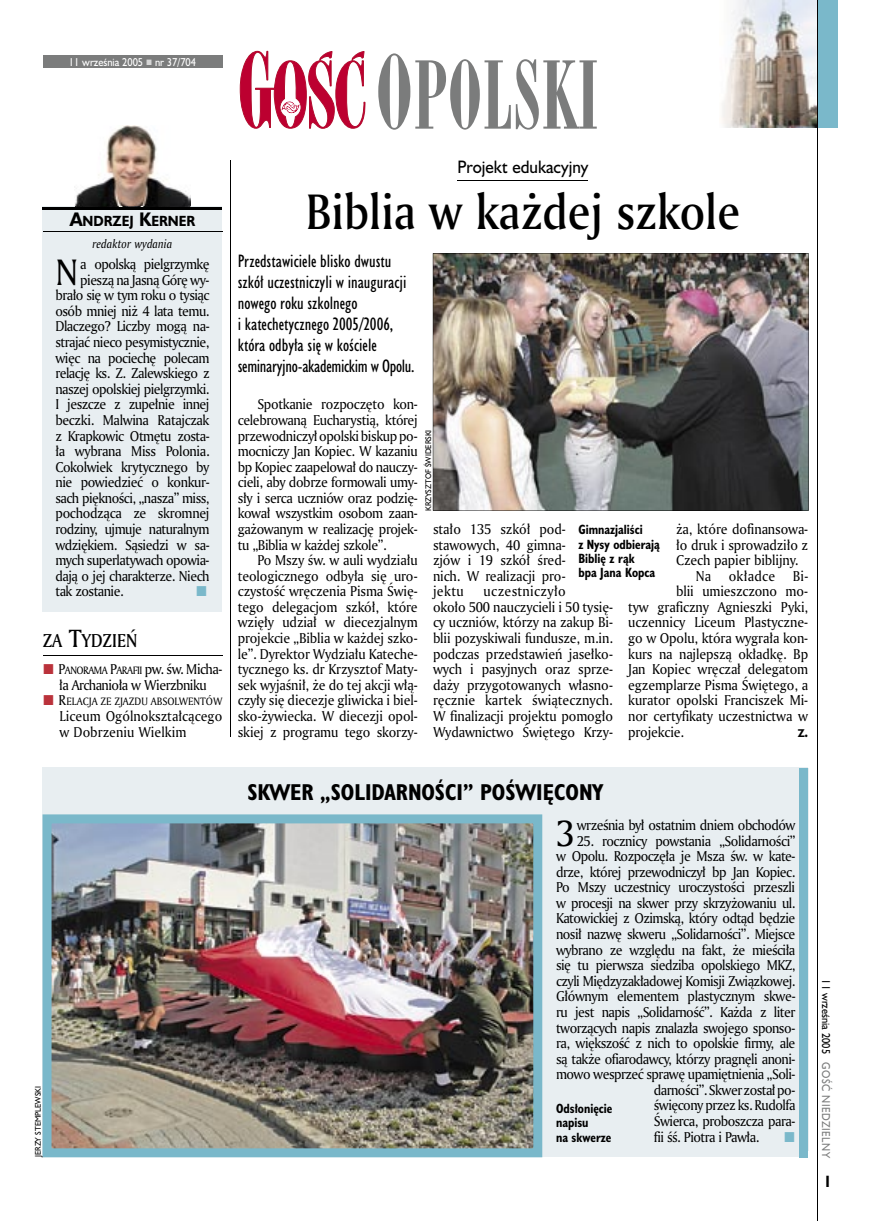
<style>
.page{position:relative;width:872px;height:1221px;background:#fff}
.page>*{position:absolute;margin:0;border:0;box-sizing:border-box;transform-origin:0 0}
.t1{font:90px "Modern 735 PL";letter-spacing:.01em;color:#7b7c7c;scale:.9 1}
.t2{font:48px "Amerigo Md PL";color:#000;scale:.9 1}
.t3{font:35.55px "Amerigo PL";color:#000;scale:.94 1}
.t4{font:700 21px "Humanst 521 Cn PL";color:#000}
.t5{font:18px "Amerigo Md PL";color:#000;scale:.9 1}
.t6{font:16.5px/21px "Humanst 521 Cn PL";color:#000}
.t7{font:16.5px "Humanst 521 PL";color:#000;scale:.94 1}
.t8{font:700 15px "Humanst 521 Cn PL";color:#000;scale:.94 1}
.t9{font:13.8px/15.6px "Amerigo PL";letter-spacing:-.04em;color:#000;text-align:justify;scale:.94 1}
.t10{font:13.8px/15.6px "Amerigo PL";letter-spacing:-.01em;color:#000;text-align:center;scale:.94 1}
.t11{font:13.8px/15.6px "Amerigo PL";color:#000;scale:.94 1}
.t12{font:13.8px "Amerigo PL";letter-spacing:-.02em;color:#000;scale:.94 1}
.t13{font:13.8px "Amerigo PL";letter-spacing:.02em;color:#000;scale:.94 1}
.t14{font:700 13.5px "Humanst 521 PL";color:#000;scale:.9 1}
.t15{font:700 12.3px/14.4px "Humanst 521 Cn PL";color:#000;scale:.94 1}
.t16{font:italic 11.7px "Amerigo PL";color:#000;scale:.94 1}
.t17{font:10.5px "Humanst 521 PL";color:#fff;scale:.9 1}
.t18{font:10.5px "Humanst 521 PL";letter-spacing:.05em;color:#7b7c7c;scale:.9 1}
.t19{font:10.5px "Humanst 521 PL";color:#000;scale:.9 1}
.t20{font:10.35px "Amerigo PL";color:#000;scale:.94 1}
.t21{font:700 10.35px "Humanst 521 PL";color:#000;scale:.9 1}
.t22{font:7.5px "Humanst 521 PL";color:#000;scale:.94 1}
.s1{font-size:18px}
.s2{font-size:24px}
.s3{font-size:10.35px}
.s4{font-size:13.8px}
.s5{font-size:97.5px}
</style>
<div class="page">
<img style="left:722px;top:0;width:95px;height:128px">
<svg style="left:240px;top:51px;width:125px;height:78px"></svg>
<div style="left:43px;top:55px;width:179px;height:13px;background:#7b7c7c"></div>
<div style="left:818px;top:0;width:19px;height:128px;background:#7ab8ca"></div>
<hr style="left:817px;top:0;width:1px;height:1220px;background:#000">
<div style="left:43px;top:767px;width:765px;height:383px;background:#e8eef1"></div>
<img style="left:43px;top:814px;width:499px;height:343px">
<div style="left:799px;top:767px;width:9px;height:390px;background:#7ab8ca"></div>
<div style="left:42px;top:207px;width:180px;height:405px;background:#e8eef1"></div>
<hr style="left:43px;top:655px;width:179px;height:1px;background:#000">
<hr style="left:457px;top:180px;width:131px;height:1px;background:#000">
<img style="left:74px;top:125px;width:117px;height:82px">
<hr style="left:43px;top:207px;width:179px;height:1px;background:#000">
<hr style="left:43px;top:209px;width:179px;height:1px;background:#000">
<hr style="left:43px;top:231px;width:179px;height:1px;background:#000">
<hr style="left:230px;top:160px;width:1px;height:576px;background:#000">
<img style="left:433px;top:253px;width:375px;height:257px">
<p class="t17" style="left:69px;top:55px;width:143px">11 września 2005 nr 37/704</p>
<p class="t14" style="left:70px;top:212px;width:141px"><span class="s1">A</span>NDRZEJ <span class="s1">K</span>ERNER</p>
<p class="t16" style="left:93px;top:235px;width:86px">re dak tor wy da nia</p>
<h3 class="t3" style="left:55px;top:248px;width:26px">N</h3>
<p class="t9" style="left:80px;top:256px;width:139px">a opolską pielgrzymkę</p>
<p class="t9" style="left:80px;top:271px;width:139px">pieszą na Jasną Górę wy-</p>
<p class="t9" style="left:55px;top:287px;width:165px">brało się w tym roku o tysiąc</p>
<p class="t9" style="left:55px;top:303px;width:165px">osób mniej niż 4 lata temu.</p>
<p class="t9" style="left:55px;top:318px;width:165px">Dlaczego? Liczby mogą na-</p>
<p class="t9" style="left:55px;top:334px;width:165px">strajać nieco pesymistycznie,</p>
<p class="t9" style="left:55px;top:349px;width:165px">więc na pociechę polecam</p>
<p class="t9" style="left:55px;top:365px;width:165px">relację ks. Z. Zalewskiego z</p>
<p class="t9" style="left:55px;top:380px;width:165px">naszej opolskiej pielgrzymki.</p>
<p class="t9" style="left:55px;top:396px;width:165px">I jeszcze z zupełnie innej</p>
<p class="t9" style="left:55px;top:412px;width:165px">beczki. Malwina Ratajczak</p>
<p class="t9" style="left:55px;top:427px;width:165px">z Krapkowic Otmętu zosta-</p>
<p class="t9" style="left:55px;top:443px;width:165px">ła wybrana Miss Polonia.</p>
<p class="t9" style="left:55px;top:458px;width:165px">Cokolwiek krytycznego by</p>
<p class="t9" style="left:55px;top:474px;width:166px">nie powiedzieć o konkur-</p>
<p class="t9" style="left:55px;top:489px;width:165px">sach piękności, „nasza” miss,</p>
<p class="t12" style="left:55px;top:504px;width:165px">pochodząca ze skromnej</p>
<p class="t9" style="left:55px;top:521px;width:165px">rodziny, ujmuje naturalnym</p>
<p class="t9" style="left:55px;top:536px;width:165px">wdziękiem. Sąsiedzi w sa-</p>
<p class="t9" style="left:55px;top:552px;width:165px">mych superlatywach opowia-</p>
<p class="t9" style="left:55px;top:567px;width:165px">dają o jej charakterze. Niech</p>
<p class="t9" style="left:55px;top:583px;width:74px">tak zostanie.</p>
<h3 class="t5" style="left:43px;top:628px;width:107px">ZA <span class="s2">T</span>YDZIEŃ</h3>
<p class="t9" style="left:59px;top:661px;width:176px">P<span class="s3">ANORAMA</span> P<span class="s3">ARAFII</span> pw. św. Micha&shy;ła Archanioła w Wierzbniku</p>
<p class="t20" style="left:59px;top:694px;width:176px"><span class="s4">R</span>ELACJA ZE ZJAZDU ABSOLWENTÓW</p>
<p class="t11" style="left:60px;top:707px;width:175px">Liceum Ogólnokształcącego w Dobrzeniu Wielkim</p>
<h1 class="t1" style="left:376px;top:40px;width:249px"><span class="s5">O</span>POLSKI</h1>
<p class="t7" style="left:457px;top:156px;width:141px">Projekt edukacyjny</p>
<h2 class="t2" style="left:306px;top:180px;width:484px">Biblia w każdej szkole</h2>
<p class="t6" style="left:238px;top:250px;width:178px">Przedstawiciele blisko dwustu szkół uczestniczyli w inauguracji nowego roku szkolnego<br>i katechetycznego 2005/2006, która odbyła się w kościele seminaryjno-akademickim w Opolu.</p>
<p class="t9" style="left:238px;top:396px;width:193px;text-indent:20px">Spotkanie rozpoczęto kon&shy;celebrowaną Eucharystią, której przewodniczył opolski biskup po&shy;mocniczy Jan Kopiec. W kazaniu bp Kopiec zaapelował do nauczy&shy;cieli, aby dobrze formowali umy&shy;sły i serca uczniów oraz podzię&shy;kował wszystkim osobom zaan&shy;gażowanym w realizację projek&shy;tu „Biblia w każdej szkole”.</p>
<p class="t9" style="left:238px;top:552px;width:193px;text-indent:20px">Po Mszy św. w auli wydziału teologicznego odbyła się uro&shy;czystość wręczenia Pisma Świę&shy;tego delegacjom szkół, które wzięły udział w diecezjalnym projekcie „Biblia w każdej szko&shy;le”. Dyrektor Wydziału Kateche&shy;tycznego ks. dr Krzysztof Maty&shy;sek wyjaśnił, że do tej akcji włą&shy;czyły się diecezje gliwicka i biel&shy;sko-żywiecka. W diecezji opol&shy;skiej z programu tego skorzy-</p>
<p class="t22" style="left:423px;top:511px;width:88px;rotate:-90deg">KRZYSZTOF ŚWIDERSKI</p>
<p class="t9" style="left:433px;top:521px;width:143px">stało 135 szkół pod&shy;stawowych, 40 gimna&shy;zjów i 19 szkół śred&shy;nich. W realizacji pro&shy;jektu</p>
<p class="t10" style="left:676px;top:521px;width:142px">ża, które dofinansowa-</p>
<p class="t10" style="left:676px;top:536px;width:142px">ło druk i sprowadziło z</p>
<p class="t10" style="left:676px;top:552px;width:131px">Czech papier biblijny.</p>
<p class="t9" style="left:695px;top:567px;width:18px">Na</p>
<p class="t13" style="left:728px;top:566px;width:51px">okładce</p>
<p class="t9" style="left:792px;top:567px;width:18px">Bi-</p>
<p class="t10" style="left:676px;top:583px;width:142px">blii umieszczono mo-</p>
<p class="t10" style="left:628px;top:598px;width:193px">tyw graficzny Agnieszki Pyki,</p>
<p class="t11" style="left:628px;top:614px;width:193px">uczennicy Liceum Plastyczne-</p>
<p class="t10" style="left:628px;top:630px;width:193px">go w Opolu, która wygrała kon-</p>
<p class="t10" style="left:628px;top:645px;width:193px">kurs na najlepszą okładkę. Bp</p>
<p class="t10" style="left:628px;top:661px;width:193px">Jan Kopiec wręczał delegatom</p>
<p class="t10" style="left:628px;top:676px;width:193px">egzemplarze Pisma Świętego, a</p>
<p class="t10" style="left:628px;top:692px;width:193px">kurator opolski Franciszek Mi-</p>
<p class="t10" style="left:628px;top:707px;width:193px">nor certyfikaty uczestnictwa w</p>
<p class="t10" style="left:628px;top:723px;width:61px">projekcie.</p>
<p class="t21" style="left:798px;top:725px;width:13px">Z<span class="s4">.</span></p>
<p class="t15" style="left:578px;top:522px;width:88px">Gimnazjaliści<br>z Nysy odbierają<br>Biblię z rąk<br>bpa Jana Kopca</p>
<p class="t10" style="left:433px;top:583px;width:193px">uczestniczyło<br>około 500 nauczycieli i 50 tysię&shy;cy uczniów, którzy na zakup Bi&shy;blii pozyskiwali fundusze, m.in. podczas przedstawień jasełko&shy;wych i pasyjnych oraz sprze&shy;daży przygotowanych własno&shy;ręcznie kartek świątecznych.<br>W finalizacji projektu pomogło<br>Wydawnictwo Świętego Krzy-</p>
<p class="t22" style="left:33px;top:1156px;width:77px;rotate:-90deg">JERZY STEMPLEWSKI</p>
<h3 class="t4" style="left:247px;top:778px;width:357px">SKWER „SOLIDARNOŚCI” POŚWIĘCONY</h3>
<h3 class="t3" style="left:556px;top:809px;width:21px">3</h3>
<p class="t9" style="left:577px;top:816px;width:234px">września był ostatnim dniem obchodów</p>
<p class="t9" style="left:577px;top:832px;width:234px">25. rocznicy powstania „Solidarności”</p>
<p class="t9" style="left:556px;top:848px;width:256px">w Opolu. Rozpoczęła je Msza św. w kate-</p>
<p class="t9" style="left:556px;top:863px;width:256px">drze, której przewodniczył bp Jan Kopiec.</p>
<p class="t9" style="left:556px;top:879px;width:256px">Po Mszy uczestnicy uroczystości przeszli</p>
<p class="t9" style="left:556px;top:894px;width:256px">w procesji na skwer przy skrzyżowaniu ul.</p>
<p class="t9" style="left:556px;top:910px;width:256px">Katowickiej z Ozimską, który odtąd będzie</p>
<p class="t9" style="left:556px;top:925px;width:256px">nosił nazwę skweru „Solidarności”. Miejsce</p>
<p class="t9" style="left:556px;top:941px;width:256px">wybrano ze względu na fakt, że mieściła</p>
<p class="t9" style="left:556px;top:957px;width:256px">się tu pierwsza siedziba opolskiego MKZ,</p>
<p class="t9" style="left:556px;top:972px;width:256px">czyli Międzyzakładowej Komisji Związkowej.</p>
<p class="t9" style="left:556px;top:988px;width:256px">Głównym elementem plastycznym skwe-</p>
<p class="t9" style="left:556px;top:1003px;width:256px">ru jest napis „Solidarność”. Każda z liter</p>
<p class="t9" style="left:556px;top:1019px;width:256px">tworzących napis znalazła swojego sponso-</p>
<p class="t9" style="left:556px;top:1034px;width:256px">ra, większość z nich to opolskie firmy, ale</p>
<p class="t9" style="left:556px;top:1050px;width:256px">są także ofiarodawcy, którzy pragnęli anoni-</p>
<p class="t9" style="left:556px;top:1066px;width:256px">mowo wesprzeć sprawę upamiętnienia „Soli-</p>
<p class="t9" style="left:654px;top:1081px;width:152px">darności”. Skwer został po-</p>
<p class="t9" style="left:654px;top:1097px;width:152px">święcony przez ks. Rudolfa</p>
<p class="t9" style="left:654px;top:1112px;width:152px">Świerca, proboszcza para-</p>
<p class="t9" style="left:654px;top:1128px;width:114px">fii śś. Piotra i Pawła.</p>
<p class="t15" style="left:556px;top:1100px;width:62px">Odsłonięcie napisu<br>na skwerze</p>
<p class="t19" style="left:833px;top:979px;width:84px;rotate:90deg">11 września 2005</p>
<p class="t18" style="left:833px;top:1062px;width:108px;rotate:90deg">GOŚĆ NIEDZIELNY</p>
<p class="t8" style="left:825px;top:1171px;width:6px">I</p>
</div>
